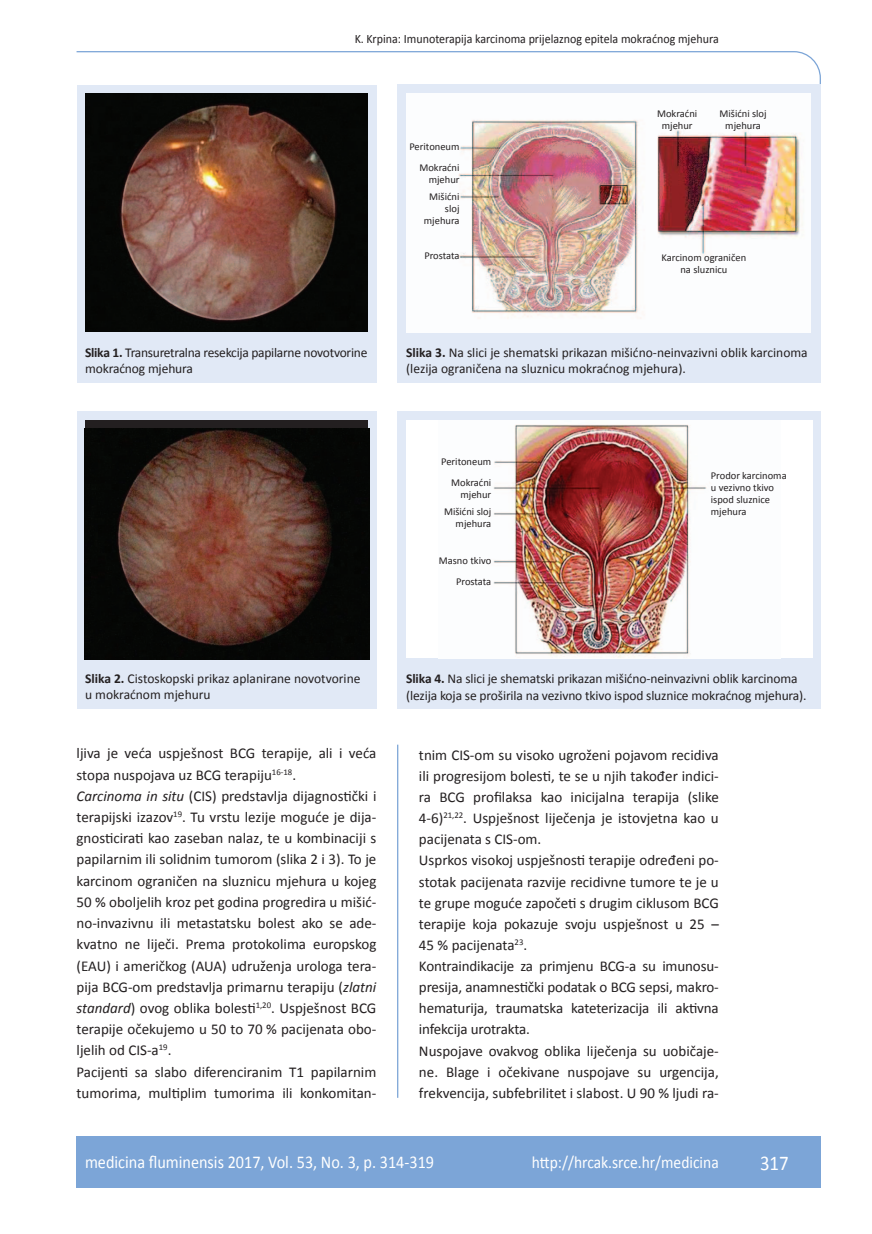
<style>
.page{position:relative;width:872px;height:1234px;background:#fff}
.page>*{position:absolute;margin:0;border:0;box-sizing:border-box;transform-origin:0 0}
.t1{font:21px "Calibri";color:#fff;scale:.9 1}
.t2{font:18px "Calibri";color:#fff;scale:.9 1}
.t3{font:17.25px "Calibri";color:#fff;scale:.9 1}
.t4{font:15px/21.1px "Calibri";color:#231f20}
.t5{font:13.5px/16.5px "Calibri";letter-spacing:-.01em;color:#231f20}
.t6{font:12.75px "Calibri";color:#231f20;scale:.94 1}
.t7{font:10.5px/12px "Calibri";color:#231f20;text-align:right}
.s1{font-weight:700}
.s2{font-style:italic}
</style>
<div class="page">
<svg style="left:76px;top:51px;width:745px;height:275px"></svg>
<hr style="left:397px;top:744px;width:1px;height:353px;background:#7ca5d7">
<div style="left:77px;top:1135px;width:744px;height:51px;background:#7ca5d7"></div>
<div style="left:77px;top:85px;width:299px;height:297px;background:#e1e9f6"></div>
<img style="left:85px;top:94px;width:283px;height:237px">
<div style="left:77px;top:412px;width:299px;height:297px;background:#e1e9f6"></div>
<div style="left:85px;top:420px;width:283px;height:237px;background:#231f20"></div>
<img style="left:85px;top:428px;width:284px;height:231px">
<div style="left:398px;top:85px;width:423px;height:298px;background:#e1e9f6"></div>
<img style="left:406px;top:93px;width:404px;height:239px">
<div style="left:398px;top:412px;width:423px;height:297px;background:#e1e9f6"></div>
<div style="left:406px;top:420px;width:406px;height:238px;background:#fff"></div>
<img style="left:493px;top:424px;width:214px;height:234px">
<p class="t6" style="left:355px;top:30px;width:389px">K. Krpina: Imunoterapija karcinoma prijelaznog epitela mokraćnog mjehura</p>
<p class="t7" style="left:409px;top:140px;width:52px">Peritoneum</p>
<p class="t7" style="left:419px;top:161px;width:42px">Mokraćni mjehur</p>
<p class="t7" style="left:657px;top:107px;width:42px;text-align:center">Mokraćni mjehur</p>
<p class="t7" style="left:719px;top:107px;width:49px;text-align:center">Mišićni sloj mjehura</p>
<p class="t5" style="left:85px;top:343px;width:284px"><span class="s1">Slika 1.</span> Transuretralna resekcija papilarne novotvorine mokraćnog mjehura</p>
<p class="t5" style="left:85px;top:669px;width:277px"><span class="s1">Slika 2.</span> Cistoskopski prikaz aplanirane novotvorine u mokraćnom mjehuru</p>
<p class="t7" style="left:424px;top:190px;width:37px">Mišićni sloj mjehura</p>
<p class="t7" style="left:424px;top:249px;width:37px">Prostata</p>
<p class="t7" style="left:661px;top:250px;width:86px;text-align:center">Karcinom ograničen na sluznicu</p>
<p class="t5" style="left:406px;top:343px;width:403px"><span class="s1">Slika 3.</span> Na slici je shematski prikazan mišićno-neinvazivni oblik karcinoma (lezija ograničena na sluznicu mokraćnog mjehura).</p>
<p class="t7" style="left:441px;top:455px;width:52px">Peritoneum</p>
<p class="t7" style="left:451px;top:476px;width:42px">Mokraćni mjehur</p>
<p class="t7" style="left:444px;top:505px;width:49px">Mišićni sloj mjehura</p>
<p class="t7" style="left:439px;top:549px;width:54px;line-height:21px">Masno tkivo<br>Prostata</p>
<p class="t7" style="left:711px;top:468px;width:77px;text-align:left">Prodor karcinoma u vezivno tkivo ispod sluznice mjehura</p>
<p class="t5" style="left:406px;top:669px;width:402px"><span class="s1">Slika 4.</span> Na slici je shematski prikazan mišićno-neinvazivni oblik karcinoma (lezija koja se proširila na vezivno tkivo ispod sluznice mokraćnog mjehura).</p>
<p class="t4" style="left:77px;top:741px;width:301px">ljiva je veća uspješnost BCG terapije, ali i veća stopa nuspojava uz BCG terapiju<sup>16-18</sup>.<br><span class="s2">Carcinoma in situ</span> (CIS) predstavlja dijagnostički i terapijski izazov<sup>19</sup>. Tu vrstu lezije moguće je dija&shy;gnosticirati kao zaseban nalaz, te u kombinaciji s papilarnim ili solidnim tumorom (slika 2 i 3). To je karcinom ograničen na sluznicu mjehura u kojeg 50 % oboljelih kroz pet godina progredira u mišić&shy;no-invazivnu ili metastatsku bolest ako se ade&shy;kvatno ne liječi. Prema protokolima europskog (EAU) i američkog (AUA) udruženja urologa tera&shy;pija BCG-om predstavlja primarnu terapiju (<span class="s2">zlatni standard</span>) ovog oblika bolesti<sup>1,20</sup>. Uspješnost BCG terapije očekujemo u 50 to 70 % pacijenata obo&shy;ljelih od CIS-a<sup>19</sup>.<br>Pacijenti sa slabo diferenciranim T1 papilarnim tumorima, multiplim tumorima ili konkomitan-</p>
<p class="t4" style="left:419px;top:743px;width:301px">tnim CIS-om su visoko ugroženi pojavom recidiva ili progresijom bolesti, te se u njih također indici&shy;ra BCG profilaksa kao inicijalna terapija (slike 4-6)<sup>21,22</sup>. Uspješnost liječenja je istovjetna kao u pacijenata s CIS-om.<br>Usprkos visokoj uspješnosti terapije određeni po&shy;stotak pacijenata razvije recidivne tumore te je u te grupe moguće započeti s drugim ciklusom BCG terapije koja pokazuje svoju uspješnost u 25 – 45 % pacijenata<sup>23</sup>.<br>Kontraindikacije za primjenu BCG-a su imunosu&shy;presija, anamnestički podatak o BCG sepsi, makro&shy;hematurija, traumatska kateterizacija ili aktivna infekcija urotrakta.<br>Nuspojave ovakvog oblika liječenja su uobičaje&shy;ne. Blage i očekivane nuspojave su urgencija, frekvencija, subfebrilitet i slabost. U 90 % ljudi ra-</p>
<p class="t2" style="left:85px;top:1150px;width:389px">medicina fluminensis 2017, Vol. 53, No. 3, p. 314-319</p>
<p class="t3" style="left:532px;top:1151px;width:209px">http://hrcak.srce.hr/medicina</p>
<h1 class="t1" style="left:760px;top:1149px;width:33px">317</h1>
</div>
